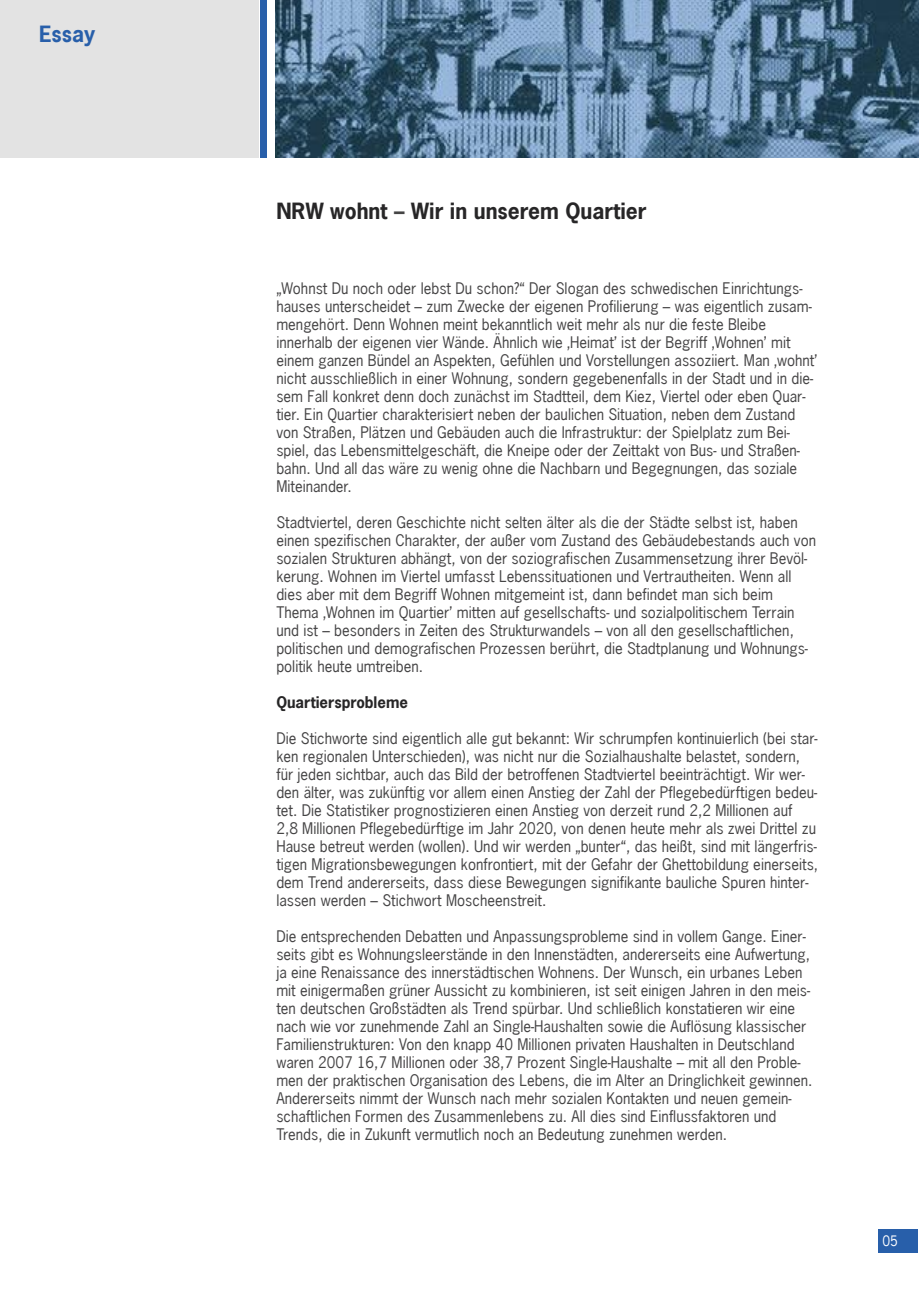
<style>
.page{position:relative;width:919px;height:1289px;background:#fff}
.page>*{position:absolute;margin:0;border:0;box-sizing:border-box;transform-origin:0 0}
.t1{font:700 21px "News Gothic LT";color:#272627}
.t2{font:700 21px "News Gothic LT";color:#285faa}
.t3{font:15px/18px "News Gothic LT";color:#454445}
.t4{font:700 15px "News Gothic LT";color:#272627}
.t5{font:13.5px "News Gothic LT";color:#fff}
.s1{color:#454445}
</style>
<div class="page">
<div style="left:878px;top:1229px;width:40px;height:24px;background:#285faa"></div>
<img style="left:275px;top:0;width:643px;height:157px">
<div style="left:0;top:0;width:258px;height:157px;background:#e3e3e3"></div>
<div style="left:261px;top:0;width:6px;height:157px;background:#285faa"></div>
<h1 class="t2" style="left:39px;top:20px;width:58px">Essay</h1>
<h1 class="t1" style="left:276px;top:197px;width:372px">NRW wohnt <span class="s1">–</span> Wir in unserem Quartier</h1>
<p class="t3" style="left:276px;top:279px;width:542px">„Wohnst Du noch oder lebst Du schon?“ Der Slogan des schwedischen Einrichtungs&shy;hauses unterscheidet – zum Zwecke der eigenen Profilierung – was eigentlich zusam&shy;mengehört. Denn Wohnen meint bekanntlich weit mehr als nur die feste Bleibe innerhalb der eigenen vier Wände. Ähnlich wie ‚Heimat’ ist der Begriff ‚Wohnen’ mit einem ganzen Bündel an Aspekten, Gefühlen und Vorstellungen assoziiert. Man ‚wohnt’ nicht ausschließlich in einer Wohnung, sondern gegebenenfalls in der Stadt und in die&shy;sem Fall konkret denn doch zunächst im Stadtteil, dem Kiez, Viertel oder eben Quar&shy;tier. Ein Quartier charakterisiert neben der baulichen Situation, neben dem Zustand von Straßen, Plätzen und Gebäuden auch die Infrastruktur: der Spielplatz zum Bei&shy;spiel, das Lebensmittelgeschäft, die Kneipe oder der Zeittakt von Bus- und Straßen&shy;bahn. Und all das wäre zu wenig ohne die Nachbarn und Begegnungen, das soziale Miteinander.</p>
<p class="t3" style="left:276px;top:513px;width:541px">Stadtviertel, deren Geschichte nicht selten älter als die der Städte selbst ist, haben einen spezifischen Charakter, der außer vom Zustand des Gebäudebestands auch von sozialen Strukturen abhängt, von der soziografischen Zusammensetzung ihrer Bevöl&shy;kerung. Wohnen im Viertel umfasst Lebenssituationen und Vertrautheiten. Wenn all dies aber mit dem Begriff Wohnen mitgemeint ist, dann befindet man sich beim Thema ‚Wohnen im Quartier’ mitten auf gesellschafts- und sozialpolitischem Terrain und ist – besonders in Zeiten des Strukturwandels – von all den gesellschaftlichen, politischen und demografischen Prozessen berührt, die Stadtplanung und Wohnungs&shy;politik heute umtreiben.</p>
<p class="t4" style="left:276px;top:692px;width:133px">Quartiersprobleme</p>
<p class="t3" style="left:276px;top:729px;width:543px">Die Stichworte sind eigentlich alle gut bekannt: Wir schrumpfen kontinuierlich (bei star&shy;ken regionalen Unterschieden), was nicht nur die Sozialhaushalte belastet, sondern, für jeden sichtbar, auch das Bild der betroffenen Stadtviertel beeinträchtigt. Wir wer&shy;den älter, was zukünftig vor allem einen Anstieg der Zahl der Pflegebedürftigen bedeu&shy;tet. Die Statistiker prognostizieren einen Anstieg von derzeit rund 2,2 Millionen auf<br>2,8 Millionen Pflegebedürftige im Jahr 2020, von denen heute mehr als zwei Drittel zu Hause betreut werden (wollen). Und wir werden „bunter“, das heißt, sind mit längerfris&shy;tigen Migrationsbewegungen konfrontiert, mit der Gefahr der Ghettobildung einerseits, dem Trend andererseits, dass diese Bewegungen signifikante bauliche Spuren hinter&shy;lassen werden – Stichwort Moscheenstreit.</p>
<p class="t3" style="left:276px;top:927px;width:537px">Die entsprechenden Debatten und Anpassungsprobleme sind in vollem Gange. Einer&shy;seits gibt es Wohnungsleerstände in den Innenstädten, andererseits eine Aufwertung, ja eine Renaissance des innerstädtischen Wohnens. Der Wunsch, ein urbanes Leben mit einigermaßen grüner Aussicht zu kombinieren, ist seit einigen Jahren in den meis&shy;ten deutschen Großstädten als Trend spürbar. Und schließlich konstatieren wir eine nach wie vor zunehmende Zahl an Single-Haushalten sowie die Auflösung klassischer Familienstrukturen: Von den knapp 40 Millionen privaten Haushalten in Deutschland waren 2007 16,7 Millionen oder 38,7 Prozent Single-Haushalte – mit all den Proble&shy;men der praktischen Organisation des Lebens, die im Alter an Dringlichkeit gewinnen.<br>Andererseits nimmt der Wunsch nach mehr sozialen Kontakten und neuen gemein&shy;schaftlichen Formen des Zusammenlebens zu. All dies sind Einflussfaktoren und Trends, die in Zukunft vermutlich noch an Bedeutung zunehmen werden.</p>
<p class="t5" style="left:882px;top:1232px;width:17px">05</p>
</div>
